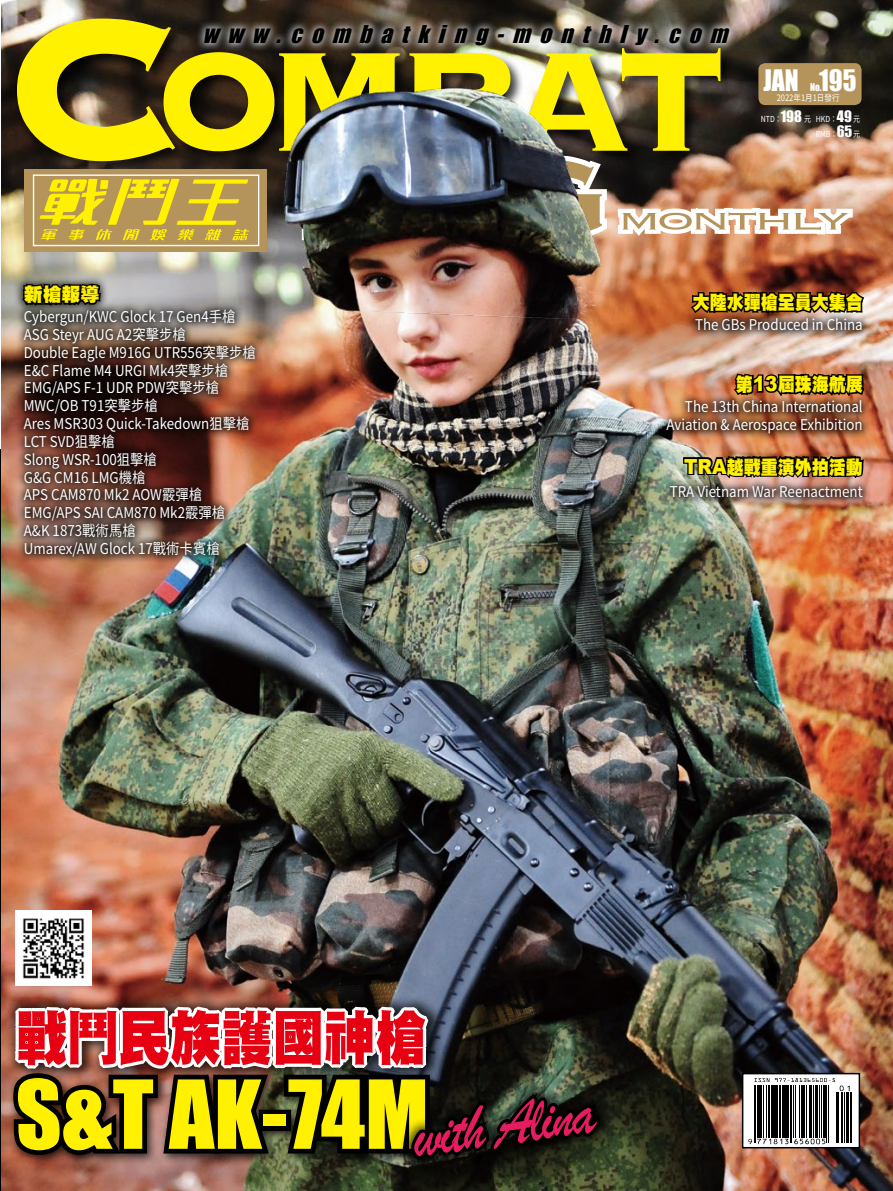
<style>
.page{position:relative;width:893px;height:1191px;background:#fff}
.page>*{position:absolute;margin:0;border:0;box-sizing:border-box;transform-origin:0 0}
.t1{font:700 185.25px "Copperplate";letter-spacing:-.1em;color:#fff100;scale:.96 1}
.t2{font:87.75px "Impact";color:#fff100}
.t3{font:64.8px "Brush Script";color:#e61c60;scale:.92 1}
.t4{font:59.25px "DF Hei Std W12";color:#e60012;scale:.87 1}
.t5{font:300 31.5px "Copperplate";letter-spacing:-.1em;color:#b5945b;scale:1.7 1}
.t6{font:27.3px "Impact";color:#fff;scale:.94 1}
.t7{font:italic 22.65px "Impact";color:#000}
.t8{font:18.9px "DF Hei Std W12";color:#fff100;scale:.9 1}
.t9{font:18.9px "DF Hei Std W12";color:#fff100}
.t10{font:14.85px/17.9px "Noto Sans Hant";color:#fff;scale:.9 1}
.t11{font:14.55px/15.5px "Impact";color:#fff}
.t12{font:9.75px "Impact";color:#fff;scale:.94 1}
.t13{font:8.85px "Noto Sans Hant";color:#fff;scale:.85 1}
.t14{font:8.25px "Noto Sans Hant";color:#fff;scale:.85 1}
.s1{font-size:266.55px}
.s2{font-family:"Arial";font-weight:900;font-size:20.85px}
</style>
<div class="page">
<img style="left:0;top:1069px;width:893px;height:122px">
<div style="left:398px;top:1080px;width:215px;height:92px;background:#000;opacity:.75"></div>
<img style="left:6px;top:1069px;width:597px;height:122px">
<svg style="left:745px;top:1075px;width:112px;height:70px"></svg>
<hr style="left:754px;top:1085px;width:1px;height:57px;background:#000">
<hr style="left:755px;top:1085px;width:1px;height:57px;background:#000">
<hr style="left:757px;top:1085px;width:2px;height:52px;background:#000">
<hr style="left:760px;top:1085px;width:2px;height:52px;background:#000">
<hr style="left:763px;top:1085px;width:1px;height:52px;background:#000">
<hr style="left:766px;top:1085px;width:1px;height:52px;background:#000">
<hr style="left:768px;top:1085px;width:1px;height:52px;background:#000">
<hr style="left:771px;top:1085px;width:1px;height:52px;background:#000">
<hr style="left:773px;top:1085px;width:2px;height:52px;background:#000">
<hr style="left:776px;top:1085px;width:2px;height:52px;background:#000">
<hr style="left:779px;top:1085px;width:1px;height:52px;background:#000">
<hr style="left:782px;top:1085px;width:2px;height:52px;background:#000">
<hr style="left:784px;top:1085px;width:3px;height:52px;background:#000">
<hr style="left:788px;top:1085px;width:1px;height:52px;background:#000">
<hr style="left:790px;top:1085px;width:1px;height:57px;background:#000">
<hr style="left:792px;top:1085px;width:1px;height:57px;background:#000">
<hr style="left:793px;top:1085px;width:1px;height:52px;background:#000">
<hr style="left:795px;top:1085px;width:1px;height:52px;background:#000">
<hr style="left:799px;top:1085px;width:1px;height:52px;background:#000">
<hr style="left:801px;top:1085px;width:2px;height:52px;background:#000">
<hr style="left:804px;top:1085px;width:1px;height:52px;background:#000">
<hr style="left:806px;top:1085px;width:1px;height:52px;background:#000">
<hr style="left:810px;top:1085px;width:2px;height:52px;background:#000">
<hr style="left:814px;top:1085px;width:1px;height:52px;background:#000">
<hr style="left:815px;top:1085px;width:2px;height:52px;background:#000">
<hr style="left:819px;top:1085px;width:1px;height:52px;background:#000">
<hr style="left:821px;top:1085px;width:1px;height:52px;background:#000">
<hr style="left:823px;top:1085px;width:2px;height:52px;background:#000">
<hr style="left:826px;top:1085px;width:1px;height:57px;background:#000">
<hr style="left:828px;top:1085px;width:1px;height:57px;background:#000">
<hr style="left:836px;top:1092px;width:1px;height:50px;background:#000">
<hr style="left:838px;top:1092px;width:1px;height:50px;background:#000">
<hr style="left:842px;top:1092px;width:1px;height:50px;background:#000">
<hr style="left:844px;top:1092px;width:1px;height:50px;background:#000">
<hr style="left:846px;top:1092px;width:1px;height:50px;background:#000">
<hr style="left:847px;top:1092px;width:2px;height:50px;background:#000">
<hr style="left:850px;top:1092px;width:2px;height:50px;background:#000">
<svg style="left:754px;top:1078px;width:15px;height:4px"></svg>
<svg style="left:748px;top:1138px;width:40px;height:6px"></svg>
<svg style="left:794px;top:1138px;width:31px;height:6px"></svg>
<svg style="left:775px;top:1078px;width:75px;height:13px"></svg>
<div style="left:742px;top:1072px;width:118px;height:76px;border:2px solid #000"></div>
<img style="left:0;top:0;width:893px;height:1069px">
<h1 class="t1" style="left:2px;top:-21px;width:755px"><span class="s1">C</span>OMBAT</h1>
<h3 class="t7" style="left:202px;top:17px;width:535px">www.combatking-monthly.com</h3>
<h3 class="t6" style="left:819px;top:59px;width:41px">195</h3>
<p class="t13" style="left:777px;top:93px;width:76px">2022年1月1日發行</p>
<h3 class="t6" style="left:763px;top:59px;width:39px">JAN</h3>
<p class="t12" style="left:810px;top:79px;width:14px">No.</p>
<p class="t11" style="left:781px;top:108px;width:23px">198</p>
<p class="t11" style="left:837px;top:108px;width:17px">49<br>65</p>
<p class="t14" style="left:761px;top:114px;width:26px">NTD：</p>
<p class="t14" style="left:804px;top:114px;width:41px">元 HKD：</p>
<p class="t14" style="left:853px;top:114px;width:10px">元</p>
<p class="t14" style="left:816px;top:130px;width:27px">RMB：</p>
<p class="t14" style="left:853px;top:130px;width:10px">元</p>
<h3 class="t5" style="left:617px;top:200px;width:138px">MONTHLY</h3>
<p class="t9" style="left:24px;top:284px;width:77px">新槍報導</p>
<p class="t8" style="left:693px;top:292px;width:190px">大陸水彈槍全員大集合</p>
<p class="t10" style="left:24px;top:308px;width:259px">Cybergun/KWC Glock 17 Gen4手槍<br>ASG Steyr AUG A2突擊步槍<br>Double Eagle M916G UTR556突擊步槍<br>E&amp;C Flame M4 URGI Mk4突擊步槍<br>EMG/APS F-1 UDR PDW突擊步槍<br>MWC/OB T91突擊步槍<br>Ares MSR303 Quick-Takedown狙擊槍<br>LCT SVD狙擊槍<br>Slong WSR-100狙擊槍<br>G&amp;G CM16 LMG機槍<br>APS CAM870 Mk2 AOW霰彈槍<br>EMG/APS SAI CAM870 Mk2霰彈槍<br>A&amp;K 1873戰術馬槍<br>Umarex/AW Glock 17戰術卡賓槍</p>
<p class="t10" style="left:695px;top:316px;width:188px">The GBs Produced in China</p>
<p class="t8" style="left:736px;top:374px;width:143px">第<span class="s2">13</span>屆珠海航展</p>
<p class="t10" style="left:667px;top:398px;width:219px;text-align:right">The 13th China International<br>Aviation &amp; Aerospace Exhibition</p>
<p class="t8" style="left:684px;top:456px;width:200px"><span class="s2">TRA</span>越戰重演外拍活動</p>
<p class="t10" style="left:670px;top:483px;width:216px">TRA Vietnam War Reenactment</p>
<h3 class="t4" style="left:16px;top:1005px;width:473px">戰鬥民族護國神槍</h3>
<h2 class="t2" style="left:16px;top:1046px;width:414px">S&amp;T AK-74M</h2>
<h3 class="t3" style="left:407px;top:1094px;width:201px;rotate:-8deg">with Alina</h3>
</div>
